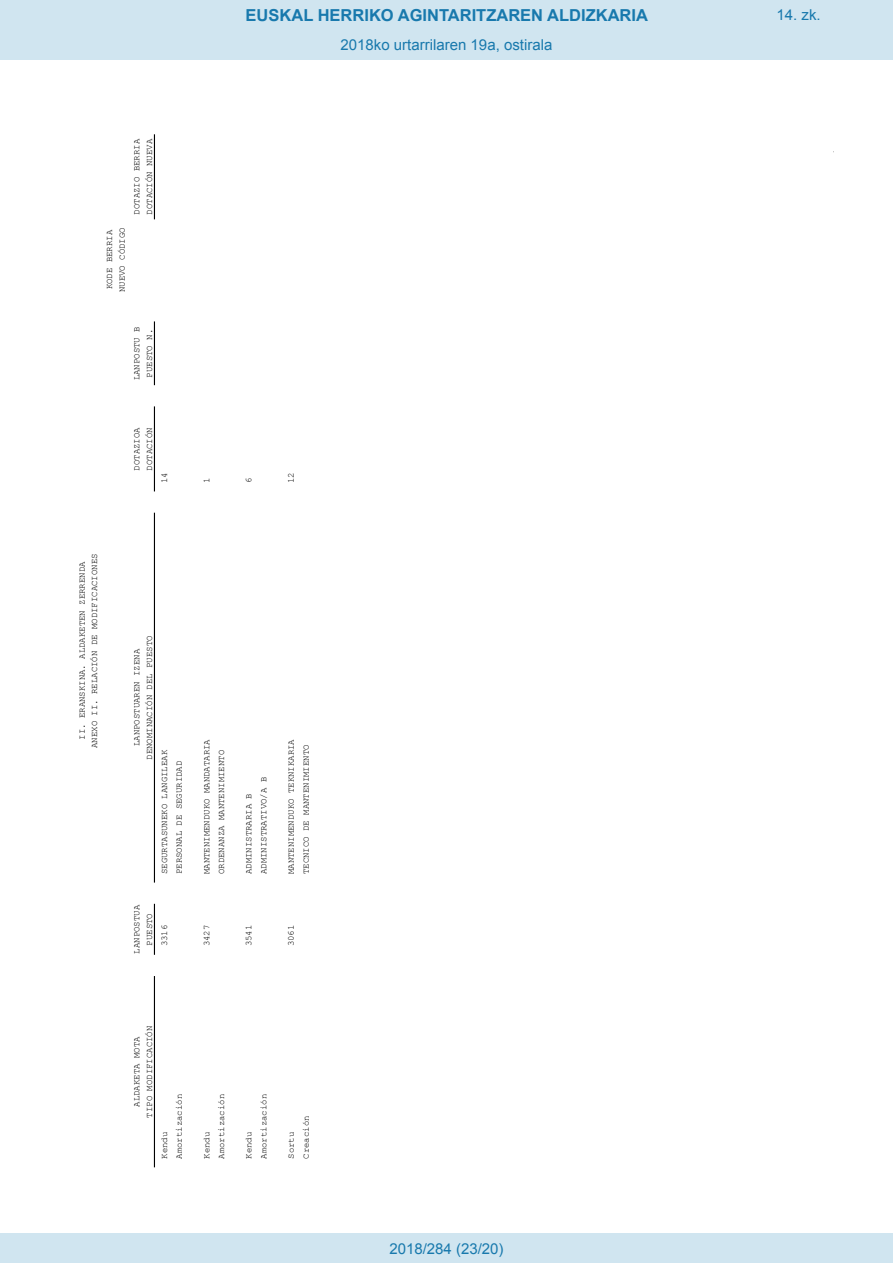
<style>
.page{position:relative;width:893px;height:1263px;background:#fff}
.page>*{position:absolute;margin:0;border:0;box-sizing:border-box;transform-origin:0 0}
.t1{font:700 16.5px "Arial";color:#1879ad}
.Paginacion_Centro{font:15px "Arial";color:#1879ad}
.t2{font:9px/12.6px "Courier New";color:#000;text-align:center}
</style>
<div class="page">
<hr style="left:154px;top:976px;width:1px;height:191px;background:#000">
<hr style="left:154px;top:904px;width:1px;height:51px;background:#000">
<hr style="left:154px;top:513px;width:1px;height:369px;background:#000">
<hr style="left:154px;top:406px;width:1px;height:85px;background:#000">
<hr style="left:154px;top:321px;width:1px;height:64px;background:#000">
<hr style="left:154px;top:134px;width:1px;height:85px;background:#000">
<div style="left:0;top:0;width:893px;height:60px;background:#d0e5f0"></div>
<div style="left:0;top:1233px;width:893px;height:30px;background:#d0e5f0"></div>
<h1 class="t1" style="left:246px;top:4px;width:404px">EUSKAL HERRIKO AGINTARITZAREN ALDIZKARIA</h1>
<h2 class="Paginacion_Centro" style="left:776px;top:5px;width:46px">14. zk.</h2>
<h2 class="Paginacion_Centro" style="left:341px;top:35px;width:213px">2018ko urtarrilaren 19a, ostirala</h2>
<p class="t2" style="left:103px;top:292px;width:66px;text-align:left;rotate:-90deg">KODE BERRIA<br>NUEVO CÓDIGO</p>
<p class="t2" style="left:130px;top:215px;width:77px;text-align:left;rotate:-90deg">DOTAZIO BERRIA<br>DOTACIÓN NUEVA</p>
<p class="t2" style="left:130px;top:380px;width:55px;text-align:left;rotate:-90deg">LANPOSTU B<br>PUESTO N.</p>
<p class="t2" style="left:130px;top:470px;width:45px;text-align:left;rotate:-90deg">DOTAZIOA<br>DOTACIÓN</p>
<p class="t2" style="left:158px;top:483px;width:12px;rotate:-90deg">14</p>
<p class="t2" style="left:200px;top:483px;width:7px;rotate:-90deg">1</p>
<p class="t2" style="left:242px;top:483px;width:7px;rotate:-90deg">6</p>
<p class="t2" style="left:285px;top:483px;width:12px;rotate:-90deg">12</p>
<p class="t2" style="left:75px;top:748px;width:196px;rotate:-90deg">II. ERANSKINA. ALDAKETEN ZERRENDA<br>ANEXO II. RELACIÓN DE MODIFICACIONES</p>
<p class="t2" style="left:130px;top:760px;width:126px;rotate:-90deg">LANPOSTUAREN IZENA<br>DENOMINACIÓN DEL PUESTO</p>
<p class="t2" style="left:158px;top:874px;width:126px;rotate:-90deg">SEGURTASUNEKO LANGILEAK</p>
<p class="t2" style="left:172px;top:874px;width:115px;rotate:-90deg">PERSONAL DE SEGURIDAD</p>
<p class="t2" style="left:130px;top:953px;width:50px;rotate:-90deg">LANPOSTUA<br>PUESTO</p>
<p class="t2" style="left:158px;top:946px;width:23px;rotate:-90deg">3316</p>
<p class="t2" style="left:200px;top:874px;width:136px;rotate:-90deg">MANTENIMENDUKO MANDATARIA</p>
<p class="t2" style="left:215px;top:874px;width:126px;rotate:-90deg">ORDENANZA MANTENIMIENTO</p>
<p class="t2" style="left:200px;top:946px;width:23px;rotate:-90deg">3427</p>
<p class="t2" style="left:242px;top:874px;width:82px;rotate:-90deg">ADMINISTRARIA B</p>
<p class="t2" style="left:257px;top:874px;width:99px;rotate:-90deg">ADMINISTRATIVO/A B</p>
<p class="t2" style="left:242px;top:946px;width:23px;rotate:-90deg">3541</p>
<p class="t2" style="left:285px;top:874px;width:136px;rotate:-90deg">MANTENIMENDUKO TEKNIKARIA</p>
<p class="t2" style="left:299px;top:874px;width:131px;rotate:-90deg">TECNICO DE MANTENIMIENTO</p>
<p class="t2" style="left:285px;top:946px;width:23px;rotate:-90deg">3061</p>
<p class="t2" style="left:130px;top:1117px;width:93px;rotate:-90deg">ALDAKETA MOTA<br>TIPO MODIFICACIÓN</p>
<p class="t2" style="left:158px;top:1159px;width:28px;rotate:-90deg">Kendu</p>
<p class="t2" style="left:172px;top:1159px;width:66px;rotate:-90deg">Amortización</p>
<p class="t2" style="left:200px;top:1159px;width:28px;rotate:-90deg">Kendu</p>
<p class="t2" style="left:215px;top:1159px;width:66px;rotate:-90deg">Amortización</p>
<p class="t2" style="left:242px;top:1159px;width:28px;rotate:-90deg">Kendu</p>
<p class="t2" style="left:257px;top:1159px;width:66px;rotate:-90deg">Amortización</p>
<p class="t2" style="left:285px;top:1159px;width:28px;rotate:-90deg">Sortu</p>
<p class="t2" style="left:299px;top:1159px;width:45px;rotate:-90deg">Creación</p>
<p class="Paginacion_Centro" style="left:389px;top:1238px;width:116px">2018/284 (23/20)</p>
</div>
